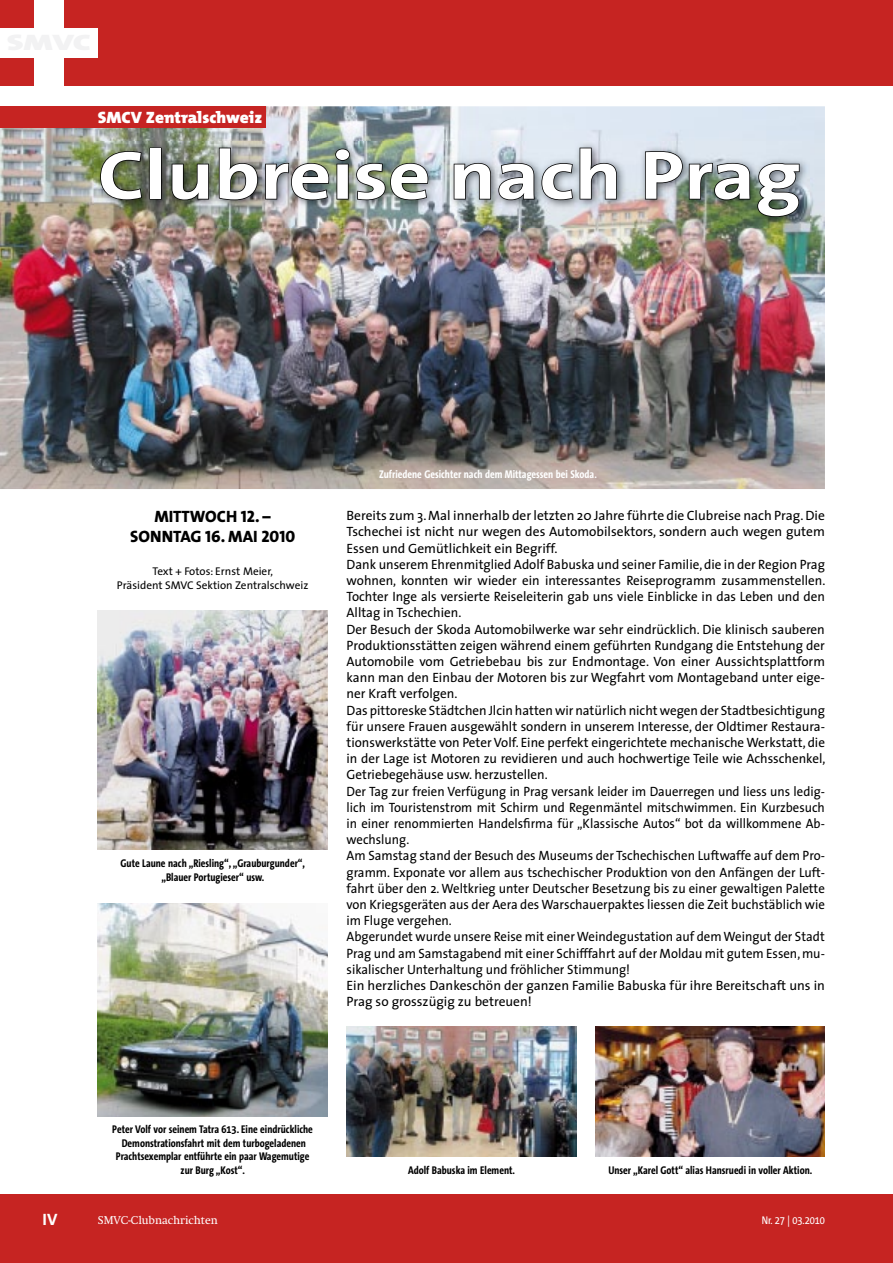
<style>
.page{position:relative;width:893px;height:1263px;background:#fff}
.page>*{position:absolute;margin:0;border:0;box-sizing:border-box;transform-origin:0 0}
.t1{font:700 69px "The Sans";color:#fff;scale:1.2 1}
.t2{font:16.5px/19.8px "The Sans Extra Bold Caps";color:#000;text-align:center}
.t3{font:900 16.5px "The Mix";color:#fff;scale:1.05 1}
.t4{font:700 16.5px "The Sans Correspondence";color:#fff}
.t5{font:13.5px/16.2px "The Sans";color:#000}
.t6{font:700 11.25px/13.5px "The Sans Condensed";color:#000;text-align:center}
.t7{font:11.25px/13.5px "The Sans";color:#000;text-align:center}
.t8{font:700 11.25px "The Sans Condensed";color:#fff}
.t9{font:11.25px "Swift";color:#fff}
.t10{font:11.25px "The Sans Condensed";color:#fff}
</style>
<div class="page">
<img style="left:0;top:106px;width:825px;height:383px">
<div style="left:0;top:0;width:893px;height:85px;background:#c62422"></div>
<div style="left:34px;top:0;width:30px;height:85px;background:#fff"></div>
<div style="left:0;top:28px;width:98px;height:29px;background:#fff"></div>
<div style="left:0;top:1195px;width:893px;height:68px;background:#c62422"></div>
<img style="left:95px;top:142px;width:714px;height:86px">
<svg style="left:99px;top:150px;width:44px;height:51px;background:#566047"></svg>
<div style="left:150px;top:148px;width:12px;height:51px;border:2px solid #000"></div>
<svg style="left:171px;top:163px;width:39px;height:38px"></svg>
<img style="left:218px;top:147px;width:211px;height:54px">
<svg style="left:453px;top:162px;width:39px;height:38px"></svg>
<svg style="left:498px;top:162px;width:37px;height:39px"></svg>
<svg style="left:541px;top:147px;width:77px;height:54px;background:#959ba2"></svg>
<svg style="left:644px;top:150px;width:107px;height:51px;background:#757f7f"></svg>
<svg style="left:757px;top:162px;width:43px;height:56px;background:#586361"></svg>
<div style="left:0;top:106px;width:266px;height:22px;background:#c62422"></div>
<img style="left:595px;top:1027px;width:230px;height:130px">
<img style="left:98px;top:904px;width:229px;height:212px">
<img style="left:98px;top:610px;width:229px;height:239px">
<img style="left:347px;top:1027px;width:229px;height:130px">
<p class="t3" style="left:98px;top:103px;width:158px">SMCV Zentralschweiz</p>
<h1 class="t1" style="left:98px;top:118px;width:588px">Clubreise nach Prag</h1>
<p class="t2" style="left:130px;top:506px;width:166px">MITTWOCH 12. –<br>SONNTAG 16. MAI 2010</p>
<p class="t7" style="left:117px;top:564px;width:193px">Text + Fotos: Ernst Meier,<br>Präsident SMVC Sektion Zentralschweiz</p>
<p class="t6" style="left:121px;top:857px;width:186px">Gute Laune nach „Riesling“, „Grauburgunder“, „Blauer Portugieser“ usw.</p>
<p class="t8" style="left:379px;top:468px;width:219px">Zufriedene Gesichter nach dem Mittagessen bei Skoda.</p>
<p class="t5" style="left:347px;top:507px;width:480px">Bereits zum 3. Mal innerhalb der letzten 20 Jahre führte die Clubreise nach Prag. Die Tschechei ist nicht nur wegen des Automobilsektors, sondern auch wegen gutem Essen und Gemütlichkeit ein Begriff.<br>Dank unserem Ehrenmitglied Adolf Babuska und seiner Familie, die in der Region Prag wohnen, konnten wir wieder ein interessantes Reiseprogramm zusammenstellen.<br>Tochter Inge als versierte Reiseleiterin gab uns viele Einblicke in das Leben und den Alltag in Tschechien.<br>Der Besuch der Skoda Automobilwerke war sehr eindrücklich. Die klinisch sauberen Produktionsstätten zeigen während einem geführten Rundgang die Entstehung der Automobile vom Getriebebau bis zur Endmontage. Von einer Aussichtsplattform kann man den Einbau der Motoren bis zur Wegfahrt vom Montageband unter eige&shy;ner Kraft verfolgen.<br>Das pittoreske Städtchen Jlcin hatten wir natürlich nicht wegen der Stadtbesichtigung für unsere Frauen ausgewählt sondern in unserem Interesse, der Oldtimer Restaura&shy;tionswerkstätte von Peter Volf. Eine perfekt eingerichtete mechanische Werkstatt, die in der Lage ist Motoren zu revidieren und auch hochwertige Teile wie Achsschenkel, Getriebegehäuse usw. herzustellen.<br>Der Tag zur freien Verfügung in Prag versank leider im Dauerregen und liess uns ledig&shy;lich im Touristenstrom mit Schirm und Regenmäntel mitschwimmen. Ein Kurzbesuch in einer renommierten Handelsfirma für „Klassische Autos“ bot da willkommene Ab&shy;wechslung.<br>Am Samstag stand der Besuch des Museums der Tschechischen Luftwaffe auf dem Pro&shy;gramm. Exponate vor allem aus tschechischer Produktion von den Anfängen der Luft&shy;fahrt über den 2. Weltkrieg unter Deutscher Besetzung bis zu einer gewaltigen Palette von Kriegsgeräten aus der Aera des Warschauerpaktes liessen die Zeit buchstäblich wie im Fluge vergehen.<br>Abgerundet wurde unsere Reise mit einer Weindegustation auf dem Weingut der Stadt Prag und am Samstagabend mit einer Schifffahrt auf der Moldau mit gutem Essen, mu&shy;sikalischer Unterhaltung und fröhlicher Stimmung!<br>Ein herzliches Dankeschön der ganzen Familie Babuska für ihre Bereitschaft uns in Prag so grosszügig zu betreuen!</p>
<p class="t6" style="left:112px;top:1123px;width:202px">Peter Volf vor seinem Tatra 613. Eine eindrückliche Demonstrationsfahrt mit dem turbogeladenen Prachtsexemplar entführte ein paar Wagemutige zur Burg „Kost“.</p>
<p class="t6" style="left:408px;top:1163px;width:109px">Adolf Babuska im Element.</p>
<p class="t6" style="left:608px;top:1163px;width:205px">Unser „Karel Gott“ alias Hansruedi in voller Aktion.</p>
<p class="t4" style="left:43px;top:1210px;width:16px">IV</p>
<p class="t9" style="left:98px;top:1214px;width:122px">SMVC-Clubnachrichten</p>
<p class="t10" style="left:762px;top:1214px;width:65px">Nr. 27 | 03.2010</p>
</div>
